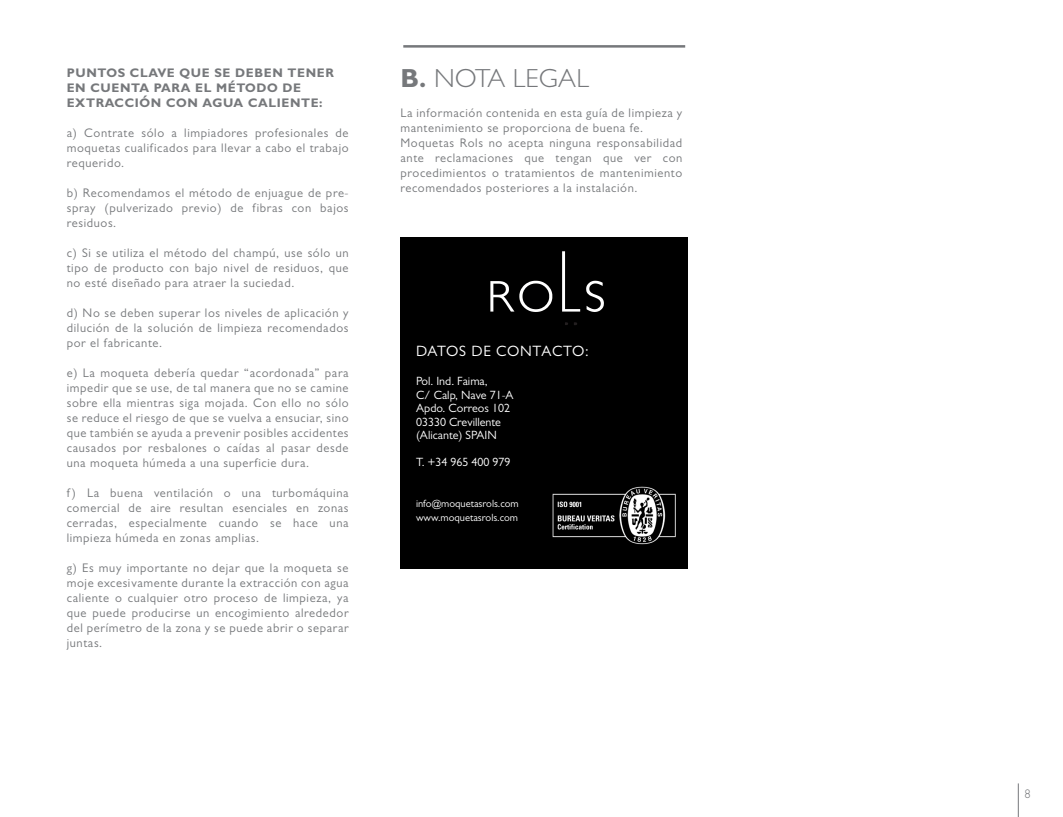
<style>
.page{position:relative;width:1063px;height:817px;background:#fff}
.page>*{position:absolute;margin:0;border:0;box-sizing:border-box;transform-origin:0 0}
.t1{font:300 26.25px "Gill Sans MT Pro";letter-spacing:.01em;color:#76787b}
.t2{font:15px "Gill Sans MT Pro";letter-spacing:.035em;color:#fff}
.t3{font:12.45px/15px "Gill Sans MT Pro";letter-spacing:.05em;color:#76787b;text-align:justify}
.t4{font:700 12.45px/15px "Gill Sans MT Pro";letter-spacing:.05em;color:#76787b}
.t5{font:300 12.45px "Gill Sans MT Pro";color:#76787b}
.t6{font:12px "Gill Sans MT Pro";color:#fff}
.t7{font:10.5px "Gill Sans MT Pro";color:#fff}
.s1{font-weight:700}
</style>
<div class="page">
<hr style="left:403px;top:45px;width:282px;height:3px;background:#76787b">
<hr style="left:1018px;top:783px;width:1px;height:33px;background:#76787b">
<div style="left:400px;top:237px;width:288px;height:332px;background:#000"></div>
<img style="left:552px;top:486px;width:124px;height:59px">
<svg style="left:562px;top:251px;width:18px;height:60px"></svg>
<svg style="left:586px;top:280px;width:18px;height:32px"></svg>
<svg style="left:490px;top:281px;width:63px;height:31px"></svg>
<p class="t4" style="left:67px;top:65px;width:269px">PUNTOS CLAVE QUE SE DEBEN TENER<br>EN CUENTA PARA EL MÉTODO DE<br>EXTRACCIÓN CON AGUA CALIENTE:</p>
<p class="t3" style="left:67px;top:125px;width:283px">a) Contrate sólo a limpiadores profesionales de moquetas cualificados para llevar a cabo el trabajo requerido.</p>
<p class="t3" style="left:67px;top:185px;width:283px">b) Recomendamos el método de enjuague de pre&shy;spray (pulverizado previo) de fibras con bajos residuos.</p>
<p class="t3" style="left:67px;top:245px;width:283px">c) Si se utiliza el método del champú, use sólo un tipo de producto con bajo nivel de residuos, que no esté diseñado para atraer la suciedad.</p>
<p class="t3" style="left:67px;top:305px;width:283px">d) No se deben superar los niveles de aplicación y dilución de la solución de limpieza recomendados por el fabricante.</p>
<p class="t3" style="left:67px;top:365px;width:283px">e) La moqueta debería quedar “acordonada” para impedir que se use, de tal manera que no se camine sobre ella mientras siga mojada. Con ello no sólo se reduce el riesgo de que se vuelva a ensuciar, sino que también se ayuda a prevenir posibles accidentes causados por resbalones o caídas al pasar desde una moqueta húmeda a una superficie dura.</p>
<p class="t3" style="left:67px;top:485px;width:283px">f ) La buena ventilación o una turbomáquina comercial de aire resultan esenciales en zonas cerradas, especialmente cuando se hace una limpieza húmeda en zonas amplias.</p>
<p class="t3" style="left:67px;top:560px;width:283px">g) Es muy importante no dejar que la moqueta se moje excesivamente durante la extracción con agua caliente o cualquier otro proceso de limpieza, ya que puede producirse un encogimiento alrededor del perímetro de la zona y se puede abrir o separar juntas.</p>
<p class="t1" style="left:400px;top:63px;width:190px"><span class="s1">B.</span> NOTA LEGAL</p>
<p class="t3" style="left:400px;top:105px;width:283px">La información contenida en esta guía de limpieza y mantenimiento se proporciona de buena fe.</p>
<p class="t3" style="left:400px;top:135px;width:283px">Moquetas Rols no acepta ninguna responsabilidad ante reclamaciones que tengan que ver con procedimientos o tratamientos de mantenimiento recomendados posteriores a la instalación.</p>
<p class="t2" style="left:416px;top:342px;width:174px">DATOS DE CONTACTO:</p>
<p class="t6" style="left:416px;top:374px;width:73px">Pol. Ind. Faima,</p>
<p class="t6" style="left:416px;top:387px;width:99px">C/ Calp, Nave 71-A</p>
<p class="t6" style="left:416px;top:401px;width:96px">Apdo. Correos 102</p>
<p class="t6" style="left:416px;top:414px;width:87px">03330 Crevillente</p>
<p class="t6" style="left:416px;top:428px;width:82px">(Alicante) SPAIN</p>
<p class="t6" style="left:416px;top:455px;width:96px">T. +34 965 400 979</p>
<p class="t7" style="left:416px;top:497px;width:104px">info@moquetasrols.com</p>
<p class="t7" style="left:416px;top:510px;width:104px">www.moquetasrols.com</p>
<p class="t5" style="left:1024px;top:786px;width:8px">8</p>
</div>
